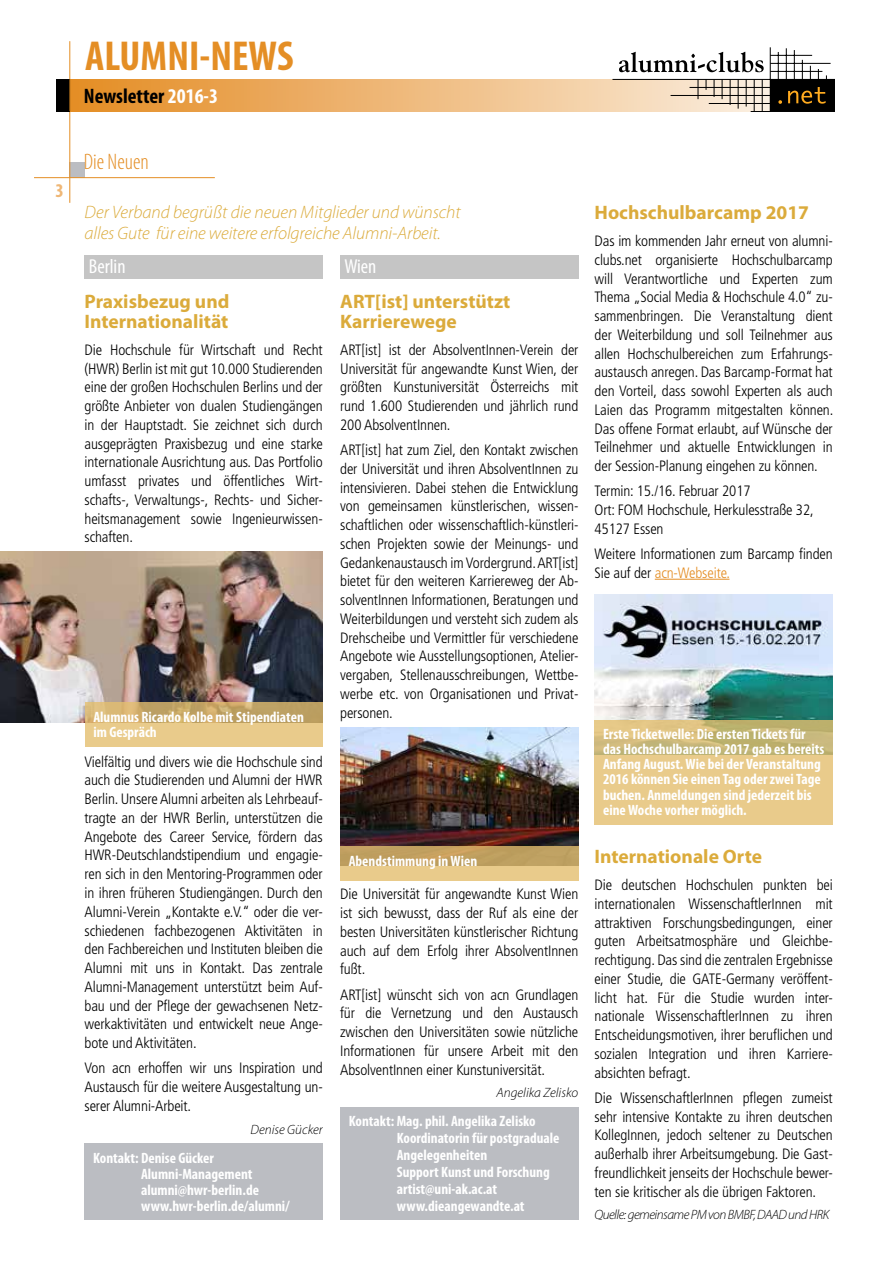
<style>
.page{position:relative;width:893px;height:1262px;background:#fff}
.page>*{position:absolute;margin:0;border:0;box-sizing:border-box;transform-origin:0 0}
.t1{font:700 condensed 42px "Myriad Pro";color:#e48e25}
.t2{font:300 condensed 22.5px "Myriad Pro";color:#e48e25}
.t3{font:700 condensed 21px "Myriad Pro";color:#000}
.t4{font:condensed 20.25px "Myriad Pro";color:#fff}
.t5{font:700 19.5px/19.5px "Myriad Pro";color:#dbab3b}
.t6{font:700 condensed 19.5px "Myriad Pro";color:#efb776}
.t7{font:italic 300 18px/21px "Myriad Pro";letter-spacing:-.005em;color:#dbab3b}
.t8{font:300 condensed 15px/18.8px "Frutiger LT";letter-spacing:-.01em;color:#000;text-align:justify}
.t9{font:700 condensed 15px/15px "Myriad Pro";color:#fff}
.t10{font:italic 300 13.5px "Myriad Pro";letter-spacing:-.04em;color:#000}
.t11{font:italic 300 13.5px "Myriad Pro";color:#000}
.s1{color:#fff}
.s2{color:#e48e25}
</style>
<div class="page">
<div style="left:70px;top:162px;width:15px;height:16px;background:#bbbdc2"></div>
<hr style="left:69px;top:41px;width:1px;height:162px;background:#e48e25">
<svg style="left:70px;top:79px;width:542px;height:32px;background:#ecb16b"></svg>
<div style="left:56px;top:79px;width:13px;height:32px;background:#000"></div>
<div style="left:770px;top:79px;width:64px;height:32px;background:#000"></div>
<hr style="left:770px;top:63px;width:60px;height:1px;background:#000">
<svg style="left:612px;top:47px;width:215px;height:65px"></svg>
<hr style="left:34px;top:177px;width:181px;height:1px;background:#e48e25">
<hr style="left:69px;top:79px;width:1px;height:32px;background:#a96a17">
<div style="left:84px;top:255px;width:239px;height:24px;background:#c5c5c5"></div>
<div style="left:84px;top:1142px;width:239px;height:77px;background:#bbbdc2"></div>
<img style="left:0;top:551px;width:323px;height:171px">
<div style="left:340px;top:255px;width:238px;height:24px;background:#c5c5c5"></div>
<hr style="left:654px;top:579px;width:75px;height:1px;background:#e48e25">
<div style="left:340px;top:1106px;width:238px;height:113px;background:#bbbdc2"></div>
<img style="left:340px;top:727px;width:238px;height:119px">
<img style="left:594px;top:595px;width:238px;height:124px">
<svg style="left:85px;top:702px;width:238px;height:44px;background:#d9ba7a"></svg>
<svg style="left:340px;top:846px;width:238px;height:34px;background:#d1b171"></svg>
<svg style="left:594px;top:719px;width:238px;height:105px;background:#ddc484"></svg>
<h3 class="t6" style="left:56px;top:179px;width:10px">3</h3>
<h1 class="t1" style="left:85px;top:32px;width:210px">ALUMNI-NEWS</h1>
<h3 class="t3" style="left:84px;top:84px;width:135px">Newsletter <span class="s1">2016-3</span></h3>
<h2 class="t2" style="left:84px;top:150px;width:67px">Die Neuen</h2>
<p class="t7" style="left:84px;top:202px;width:378px">Der Verband begrüßt die neuen Mitglieder und wünscht alles Gute für eine weitere erfolgreiche Alumni-Arbeit.</p>
<h3 class="t4" style="left:344px;top:256px;width:34px">Wien</h3>
<h3 class="t5" style="left:340px;top:292px;width:172px">ART[ist] unterstützt<br>Karrierewege</h3>
<p class="t8" style="left:340px;top:340px;width:240px">ART[ist] ist der AbsolventInnen-Verein der Universität für angewandte Kunst Wien, der größten Kunstuniversität Österreichs mit rund 1.600 Studierenden und jährlich rund 200 AbsolventInnen.</p>
<p class="t8" style="left:340px;top:441px;width:240px">ART[ist] hat zum Ziel, den Kontakt zwischen der Universität und ihren AbsolventInnen zu intensivieren. Dabei stehen die Entwicklung von gemeinsamen künstlerischen, wissen&shy;schaftlichen oder wissenschaftlich-künstleri&shy;schen Projekten sowie der Meinungs- und Gedankenaustausch im Vordergrund. ART[ist] bietet für den weiteren Karriereweg der Ab&shy;solventInnen Informationen, Beratungen und Weiterbildungen und versteht sich zudem als Drehscheibe und Vermittler für verschiedene Angebote wie Ausstellungsoptionen, Atelier&shy;vergaben, Stellenausschreibungen, Wettbe&shy;werbe etc. von Organisationen und Privat&shy;personen.</p>
<h3 class="t4" style="left:89px;top:256px;width:38px">Berlin</h3>
<h3 class="t5" style="left:84px;top:292px;width:146px">Praxisbezug und<br>Internationalität</h3>
<p class="t8" style="left:84px;top:340px;width:240px">Die Hochschule für Wirtschaft und Recht (HWR) Berlin ist mit gut 10.000 Studierenden eine der großen Hochschulen Berlins und der größte Anbieter von dualen Studiengängen in der Hauptstadt. Sie zeichnet sich durch ausgeprägten Praxisbezug und eine starke internationale Ausrichtung aus. Das Portfolio umfasst privates und öffentliches Wirt&shy;schafts-, Verwaltungs-, Rechts- und Sicher&shy;heitsmanagement sowie Ingenieurwissen&shy;schaften.</p>
<p class="t9" style="left:93px;top:709px;width:212px">Alumnus Ricardo Kolbe mit Stipendiaten im Gespräch</p>
<p class="t8" style="left:84px;top:752px;width:240px">Vielfältig und divers wie die Hochschule sind auch die Studierenden und Alumni der HWR Berlin. Unsere Alumni arbeiten als Lehrbeauf&shy;tragte an der HWR Berlin, unterstützen die Angebote des Career Service, fördern das HWR-Deutschlandstipendium und engagie&shy;ren sich in den Mentoring-Programmen oder in ihren früheren Studiengängen. Durch den Alumni-Verein „Kontakte e.V.“ oder die ver&shy;schiedenen fachbezogenen Aktivitäten in den Fachbereichen und Instituten bleiben die Alumni mit uns in Kontakt. Das zentrale Alumni-Management unterstützt beim Auf&shy;bau und der Pflege der gewachsenen Netz&shy;werkaktivitäten und entwickelt neue Ange&shy;bote und Aktivitäten.</p>
<p class="t8" style="left:84px;top:1058px;width:240px">Von acn erhoffen wir uns Inspiration und Austausch für die weitere Ausgestaltung un&shy;serer Alumni-Arbeit.</p>
<p class="t11" style="left:250px;top:1121px;width:74px">Denise Gücker</p>
<p class="t9" style="left:141px;top:1149px;width:150px;line-height:16px;text-indent:-48px">Kontakt: Denise Gücker<br>Alumni-Management alumni@hwr-berlin.de www.hwr-berlin.de/alumni/</p>
<p class="t9" style="left:349px;top:853px;width:130px">Abendstimmung in Wien</p>
<p class="t8" style="left:340px;top:885px;width:240px">Die Universität für angewandte Kunst Wien ist sich bewusst, dass der Ruf als eine der besten Universitäten künstlerischer Richtung auch auf dem Erfolg ihrer AbsolventInnen fußt.</p>
<p class="t8" style="left:340px;top:985px;width:239px">ART[ist] wünscht sich von acn Grundlagen für die Vernetzung und den Austausch zwischen den Universitäten sowie nützliche Informationen für unsere Arbeit mit den AbsolventInnen einer Kunstuniversität.</p>
<p class="t11" style="left:496px;top:1085px;width:83px">Angelika Zelisko</p>
<p class="t9" style="left:396px;top:1113px;width:164px;line-height:17px;text-indent:-48px">Kontakt: Mag. phil. Angelika Zelisko<br>Koordinatorin für postgraduale<br>Angelegenheiten<br>Support Kunst und Forschung artist@uni-ak.ac.at www.dieangewandte.at</p>
<h3 class="t5" style="left:594px;top:203px;width:216px">Hochschulbarcamp 2017</h3>
<p class="t8" style="left:594px;top:232px;width:240px">Das im kommenden Jahr erneut von alumni&shy;clubs.net organisierte Hochschulbarcamp will Verantwortliche und Experten zum Thema „Social Media &amp; Hochschule 4.0“ zu&shy;sammenbringen. Die Veranstaltung dient der Weiterbildung und soll Teilnehmer aus allen Hochschulbereichen zum Erfahrungs&shy;austausch anregen. Das Barcamp-Format hat den Vorteil, dass sowohl Experten als auch Laien das Programm mitgestalten können.<br>Das offene Format erlaubt, auf Wünsche der Teilnehmer und aktuelle Entwicklungen in der Session-Planung eingehen zu können.</p>
<p class="t8" style="left:594px;top:482px;width:221px;text-align:left">Termin: 15./16. Februar 2017<br>Ort: FOM Hochschule, Herkulesstraße 32,<br>45127 Essen</p>
<p class="t8" style="left:594px;top:544px;width:240px">Weitere Informationen zum Barcamp finden<br>Sie auf der <span class="s2">acn-Webseite.</span></p>
<p class="t9" style="left:603px;top:727px;width:223px">Erste Ticketwelle: Die ersten Tickets für das Hochschulbarcamp 2017 gab es bereits Anfang August. Wie bei der Veranstaltung 2016 können Sie einen Tag oder zwei Tage buchen. Anmeldungen sind jederzeit bis eine Woche vorher möglich.</p>
<h3 class="t5" style="left:594px;top:846px;width:169px">Internationale Orte</h3>
<p class="t8" style="left:594px;top:875px;width:240px">Die deutschen Hochschulen punkten bei internationalen WissenschaftlerInnen mit attraktiven Forschungsbedingungen, einer guten Arbeitsatmosphäre und Gleichbe&shy;rechtigung. Das sind die zentralen Ergebnisse einer Studie, die GATE-Germany veröffent&shy;licht hat. Für die Studie wurden inter&shy;nationale WissenschaftlerInnen zu ihren Entscheidungsmotiven, ihrer beruflichen und sozialen Integration und ihren Karriere&shy;absichten befragt.</p>
<p class="t8" style="left:594px;top:1088px;width:240px">Die WissenschaftlerInnen pflegen zumeist sehr intensive Kontakte zu ihren deutschen KollegInnen, jedoch seltener zu Deutschen außerhalb ihrer Arbeitsumgebung. Die Gast&shy;freundlichkeit jenseits der Hochschule bewer&shy;ten sie kritischer als die übrigen Faktoren.</p>
<p class="t10" style="left:594px;top:1207px;width:236px">Quelle: gemeinsame PM von BMBF, DAAD und HRK</p>
</div>
